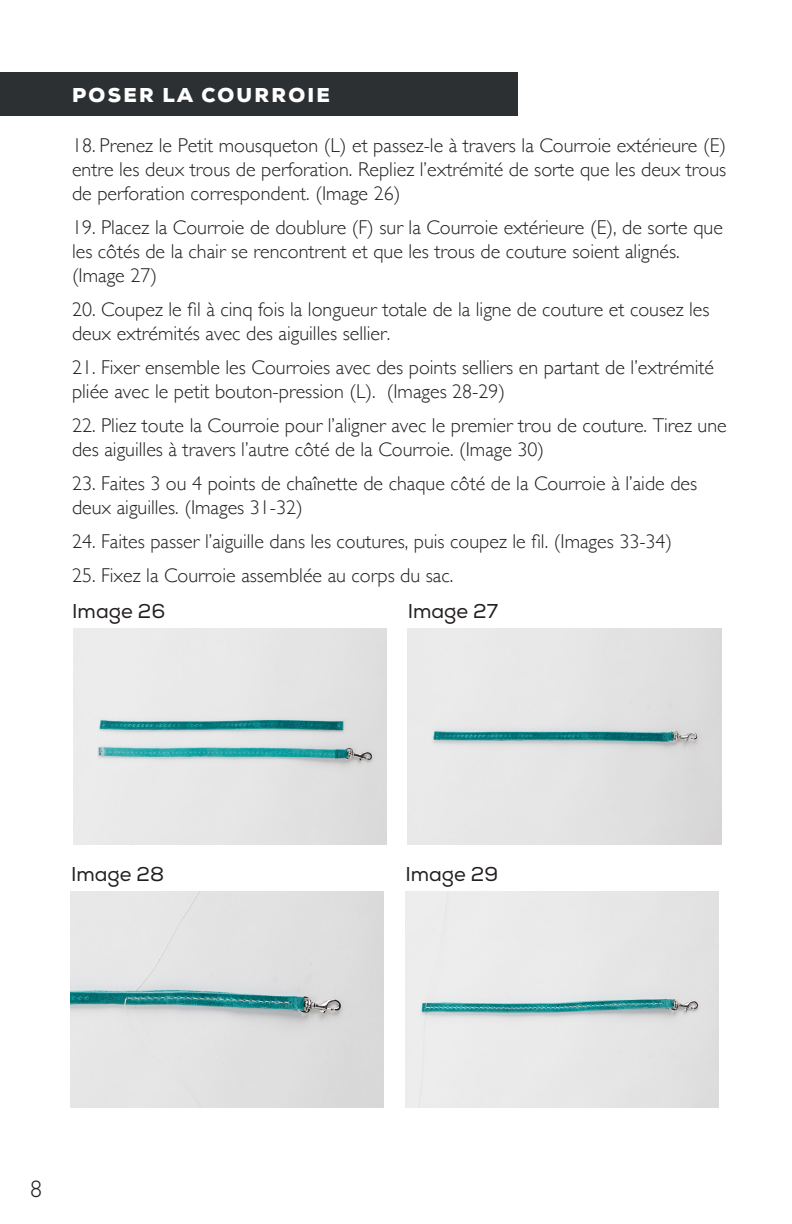
<style>
.page{position:relative;width:792px;height:1224px;background:#fff}
.page>*{position:absolute;margin:0;border:0;box-sizing:border-box;transform-origin:0 0}
.t1{font:300 24px "Gill Sans Nova";color:#231f20}
.t2{font:300 20px/24px "Gill Sans";color:#231f20}
.t3{font:20px "Nexa";color:#231f20}
.t4{font:900 20px "Nexa";letter-spacing:.115em;color:#fff}
</style>
<div class="page">
<img style="left:73px;top:628px;width:313px;height:216px">
<img style="left:71px;top:892px;width:313px;height:216px">
<img style="left:408px;top:628px;width:313px;height:216px">
<img style="left:405px;top:892px;width:314px;height:216px">
<div style="left:0;top:73px;width:518px;height:43px;background:#2d3032"></div>
<p class="t4" style="left:72px;top:82px;width:259px">POSER LA COURROIE</p>
<p class="t2" style="left:72px;top:132px;width:656px;text-align:justify">18. Prenez le Petit mousqueton (L) et passez-le à travers la Courroie extérieure (E) entre les deux trous de perforation. Repliez l’extrémité de sorte que les deux trous de perforation correspondent. (Image 26)</p>
<p class="t2" style="left:72px;top:214px;width:652px">19. Placez la Courroie de doublure (F) sur la Courroie extérieure (E), de sorte que les côtés de la chair se rencontrent et que les trous de couture soient alignés. (Image 27)</p>
<p class="t2" style="left:72px;top:296px;width:639px">20. Coupez le fil à cinq fois la longueur totale de la ligne de couture et cousez les deux extrémités avec des aiguilles sellier.</p>
<p class="t2" style="left:72px;top:354px;width:644px">21. Fixer ensemble les Courroies avec des points selliers en partant de l’extrémité pliée avec le petit bouton-pression (L). (Images 28-29)</p>
<p class="t2" style="left:72px;top:412px;width:656px">22. Pliez toute la Courroie pour l’aligner avec le premier trou de couture. Tirez une des aiguilles à travers l’autre côté de la Courroie. (Image 30)</p>
<p class="t2" style="left:72px;top:470px;width:627px">23. Faites 3 ou 4 points de chaînette de chaque côté de la Courroie à l’aide des deux aiguilles. (Images 31-32)</p>
<p class="t2" style="left:72px;top:528px;width:602px">24. Faites passer l’aiguille dans les coutures, puis coupez le fil. (Images 33-34)</p>
<p class="t2" style="left:72px;top:562px;width:383px">25. Fixez la Courroie assemblée au corps du sac.</p>
<p class="t3" style="left:72px;top:599px;width:94px">Image 26</p>
<p class="t3" style="left:71px;top:863px;width:95px">Image 28</p>
<p class="t3" style="left:408px;top:599px;width:92px">Image 27</p>
<p class="t3" style="left:405px;top:862px;width:94px">Image 29</p>
<p class="t1" style="left:30px;top:1174px;width:13px">8</p>
</div>
